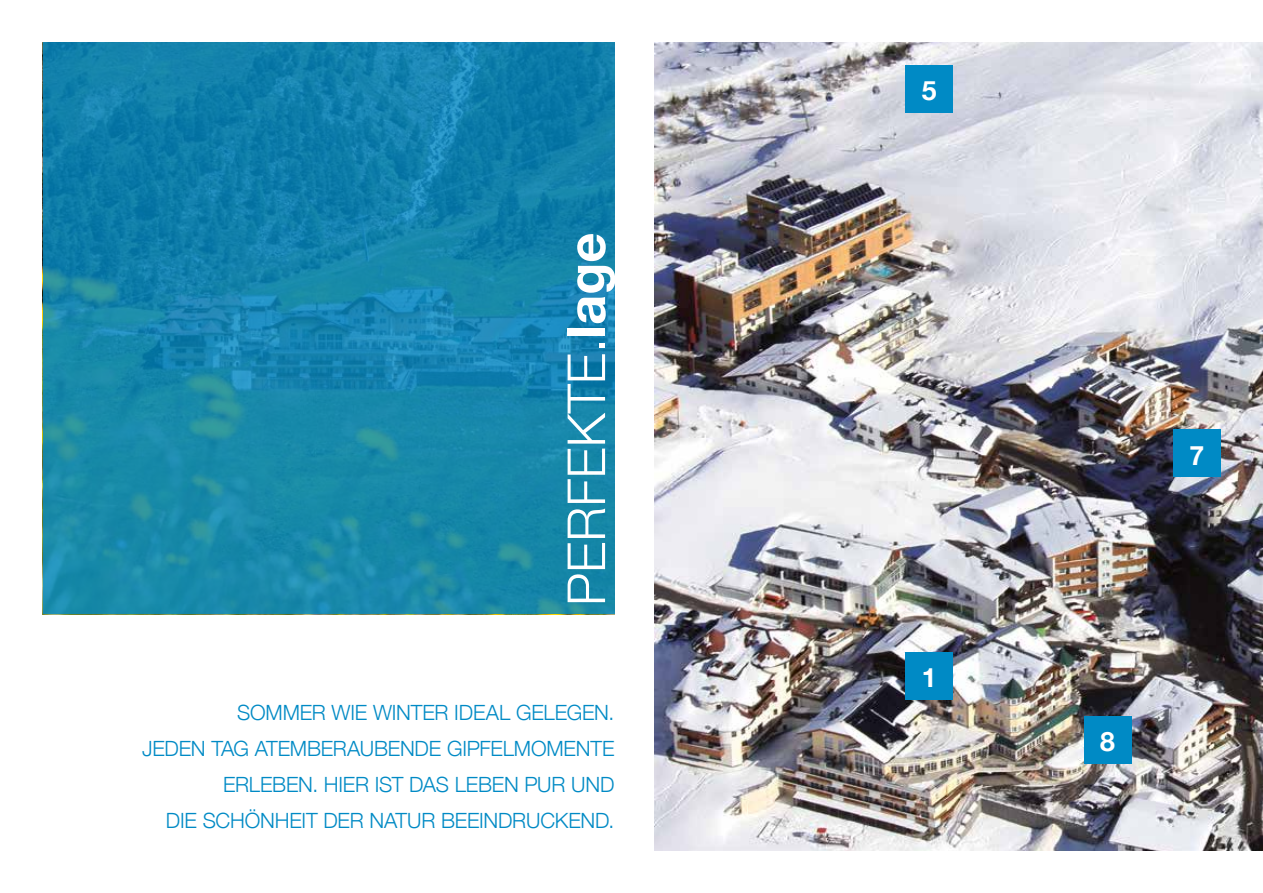
<style>
.page{position:relative;width:1263px;height:893px;background:#fff}
.page>*{position:absolute;margin:0;border:0;box-sizing:border-box;transform-origin:0 0}
.t1{font:300 52.5px "Helvetica Neue";color:#fff}
.t2{font:700 26.7px "Helvetica Neue";color:#fff}
.t3{font:300 21px/36px "Helvetica Neue";letter-spacing:-.01em;color:#008ac5;text-align:right}
.s1{font-weight:700}
</style>
<div class="page">
<img style="left:655px;top:43px;width:608px;height:807px">
<div style="left:906px;top:652px;width:47px;height:47px;background:#008ac5"></div>
<div style="left:906px;top:65px;width:47px;height:48px;background:#008ac5"></div>
<div style="left:1173px;top:430px;width:47px;height:47px;background:#008ac5"></div>
<div style="left:1084px;top:716px;width:47px;height:47px;background:#008ac5"></div>
<svg style="left:43px;top:43px;width:571px;height:571px;background:#1584ab"></svg>
<h1 class="t1" style="left:544px;top:606px;width:375px;rotate:-90deg">PERFEKTE.<span class="s1">lage</span></h1>
<p class="t3" style="left:142px;top:693px;width:474px">SOMMER WIE WINTER IDEAL GELEGEN.<br>JEDEN TAG ATEMBERAUBENDE GIPFELMOMENTE ERLEBEN. HIER IST DAS LEBEN PUR UND<br>DIE SCHÖNHEIT DER NATUR BEEINDRUCKEND.</p>
<p class="t2" style="left:922px;top:70px;width:16px">5</p>
<p class="t2" style="left:922px;top:657px;width:16px">1</p>
<p class="t2" style="left:1189px;top:434px;width:16px">7</p>
<p class="t2" style="left:1100px;top:721px;width:16px">8</p>
</div>
